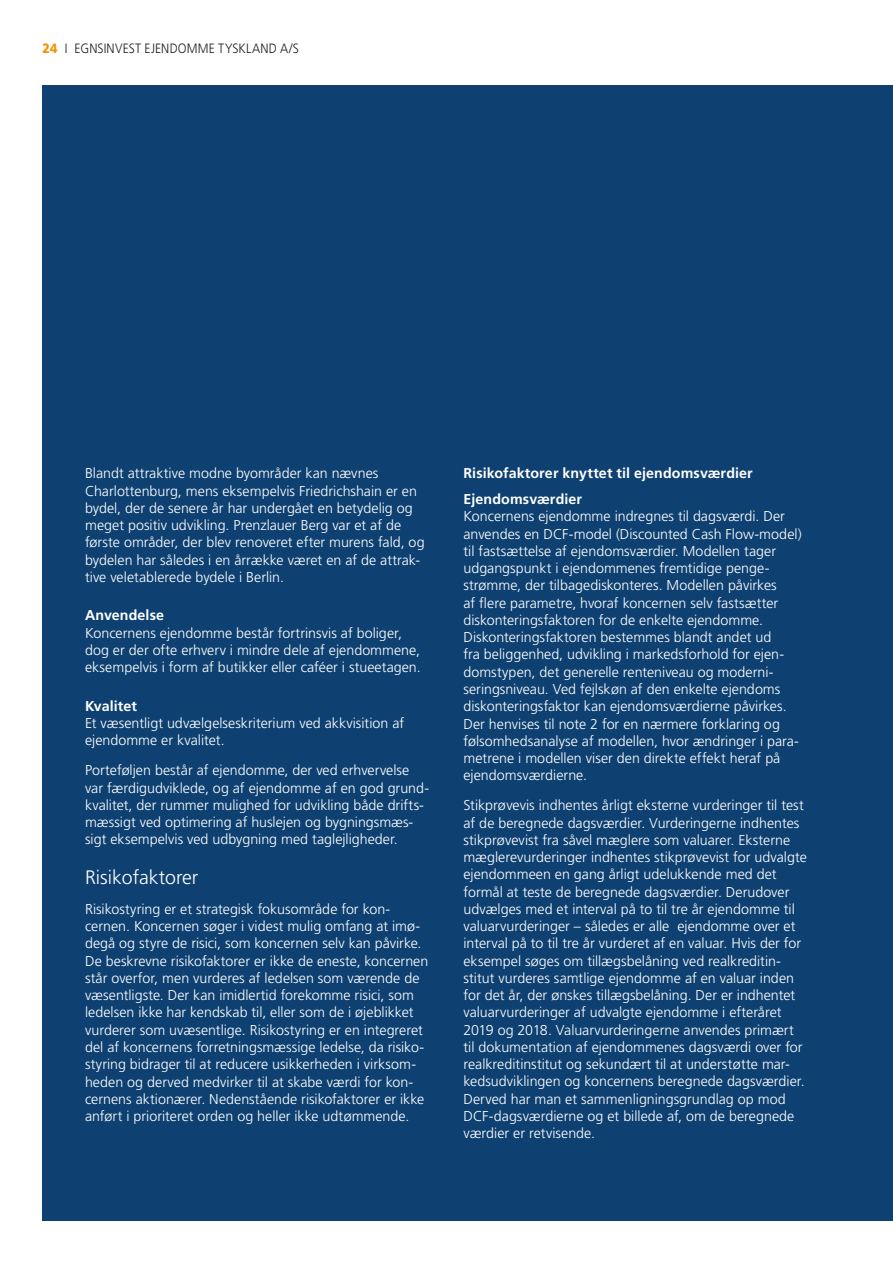
<style>
.page{position:relative;width:893px;height:1263px;background:#fff}
.page>*{position:absolute;margin:0;border:0;box-sizing:border-box;transform-origin:0 0}
.Brødtekst_9_pkt__hvi{font:300 19.5px "Frutiger LT";color:#fff}
.Brødtekst_9_pkt__hvi-2{font:300 14.25px/17.2px "Frutiger LT";color:#fff}
.Overskrifter_3_hvid{font:700 14.25px "Frutiger LT";letter-spacing:.01em;color:#fff}
.t1{font:300 13.5px "Frutiger LT";letter-spacing:.015em;color:#1d1d1b;scale:.9 1}
.s1{font-weight:900;color:#f39200}
</style>
<div class="page">
<div style="left:43px;top:85px;width:850px;height:1135px;background:#0e4171"></div>
<p class="t1" style="left:43px;top:41px;width:286px"><span class="s1">24</span> I EGNSINVEST EJENDOMME TYSKLAND A/S</p>
<p class="Brødtekst_9_pkt__hvi-2" style="left:85px;top:465px;width:341px">Blandt attraktive modne byområder kan nævnes Charlottenburg, mens eksempelvis Friedrichshain er en bydel, der de senere år har undergået en betydelig og meget positiv udvikling. Prenzlauer Berg var et af de første områder, der blev renoveret efter murens fald, og bydelen har således i en årrække været en af de attrak&shy;tive veletablerede bydele i Berlin.</p>
<p class="Overskrifter_3_hvid" style="left:85px;top:607px;width:81px">Anvendelse</p>
<p class="Brødtekst_9_pkt__hvi-2" style="left:85px;top:624px;width:337px">Koncernens ejendomme består fortrinsvis af boliger, dog er der ofte erhverv i mindre dele af ejendommene, eksempelvis i form af butikker eller caféer i stueetagen.</p>
<p class="Overskrifter_3_hvid" style="left:85px;top:697px;width:53px">Kvalitet</p>
<p class="Brødtekst_9_pkt__hvi-2" style="left:85px;top:715px;width:321px">Et væsentligt udvælgelseskriterium ved akkvisition af ejendomme er kvalitet.</p>
<p class="Brødtekst_9_pkt__hvi-2" style="left:85px;top:762px;width:346px">Porteføljen består af ejendomme, der ved erhvervelse var færdigudviklede, og af ejendomme af en god grund&shy;kvalitet, der rummer mulighed for udvikling både drifts&shy;mæssigt ved optimering af huslejen og bygningsmæs&shy;sigt eksempelvis ved udbygning med taglejligheder.</p>
<p class="Brødtekst_9_pkt__hvi" style="left:85px;top:866px;width:115px">Risikofaktorer</p>
<p class="Brødtekst_9_pkt__hvi-2" style="left:85px;top:901px;width:345px">Risikostyring er et strategisk fokusområde for kon&shy;cernen. Koncernen søger i videst mulig omfang at imø&shy;degå og styre de risici, som koncernen selv kan påvirke.<br>De beskrevne risikofaktorer er ikke de eneste, koncernen står overfor, men vurderes af ledelsen som værende de væsentligste. Der kan imidlertid forekomme risici, som ledelsen ikke har kendskab til, eller som de i øjeblikket vurderer som uvæsentlige. Risikostyring er en integreret del af koncernens forretningsmæssige ledelse, da risiko&shy;styring bidrager til at reducere usikkerheden i virksom&shy;heden og derved medvirker til at skabe værdi for kon&shy;cernens aktionærer. Nedenstående risikofaktorer er ikke anført i prioriteret orden og heller ikke udtømmende.</p>
<p class="Overskrifter_3_hvid" style="left:463px;top:465px;width:291px">Risikofaktorer knyttet til ejendomsværdier</p>
<p class="Overskrifter_3_hvid" style="left:463px;top:491px;width:120px">Ejendomsværdier</p>
<p class="Brødtekst_9_pkt__hvi-2" style="left:463px;top:508px;width:340px">Koncernens ejendomme indregnes til dagsværdi. Der anvendes en DCF-model (Discounted Cash Flow-model) til fastsættelse af ejendomsværdier. Modellen tager udgangspunkt i ejendommenes fremtidige penge&shy;strømme, der tilbagediskonteres. Modellen påvirkes<br>af flere parametre, hvoraf koncernen selv fastsætter diskonteringsfaktoren for de enkelte ejendomme.<br>Diskonteringsfaktoren bestemmes blandt andet ud<br>fra beliggenhed, udvikling i markedsforhold for ejen&shy;domstypen, det generelle renteniveau og moderni&shy;seringsniveau. Ved fejlskøn af den enkelte ejendoms diskonteringsfaktor kan ejendomsværdierne påvirkes.<br>Der henvises til note 2 for en nærmere forklaring og følsomhedsanalyse af modellen, hvor ændringer i para&shy;metrene i modellen viser den direkte effekt heraf på ejendomsværdierne.</p>
<p class="Brødtekst_9_pkt__hvi-2" style="left:463px;top:797px;width:345px">Stikprøvevis indhentes årligt eksterne vurderinger til test af de beregnede dagsværdier. Vurderingerne indhentes stikprøvevist fra såvel mæglere som valuarer. Eksterne mæglerevurderinger indhentes stikprøvevist for udvalgte ejendommeen en gang årligt udelukkende med det formål at teste de beregnede dagsværdier. Derudover udvælges med et interval på to til tre år ejendomme til valuarvurderinger – således er alle ejendomme over et interval på to til tre år vurderet af en valuar. Hvis der for eksempel søges om tillægsbelåning ved realkreditin&shy;stitut vurderes samtlige ejendomme af en valuar inden for det år, der ønskes tillægsbelåning. Der er indhentet valuarvurderinger af udvalgte ejendomme i efteråret 2019 og 2018. Valuarvurderingerne anvendes primært til dokumentation af ejendommenes dagsværdi over for realkreditinstitut og sekundært til at understøtte mar&shy;kedsudviklingen og koncernens beregnede dagsværdier.<br>Derved har man et sammenligningsgrundlag op mod DCF-dagsværdierne og et billede af, om de beregnede værdier er retvisende.</p>
</div>
